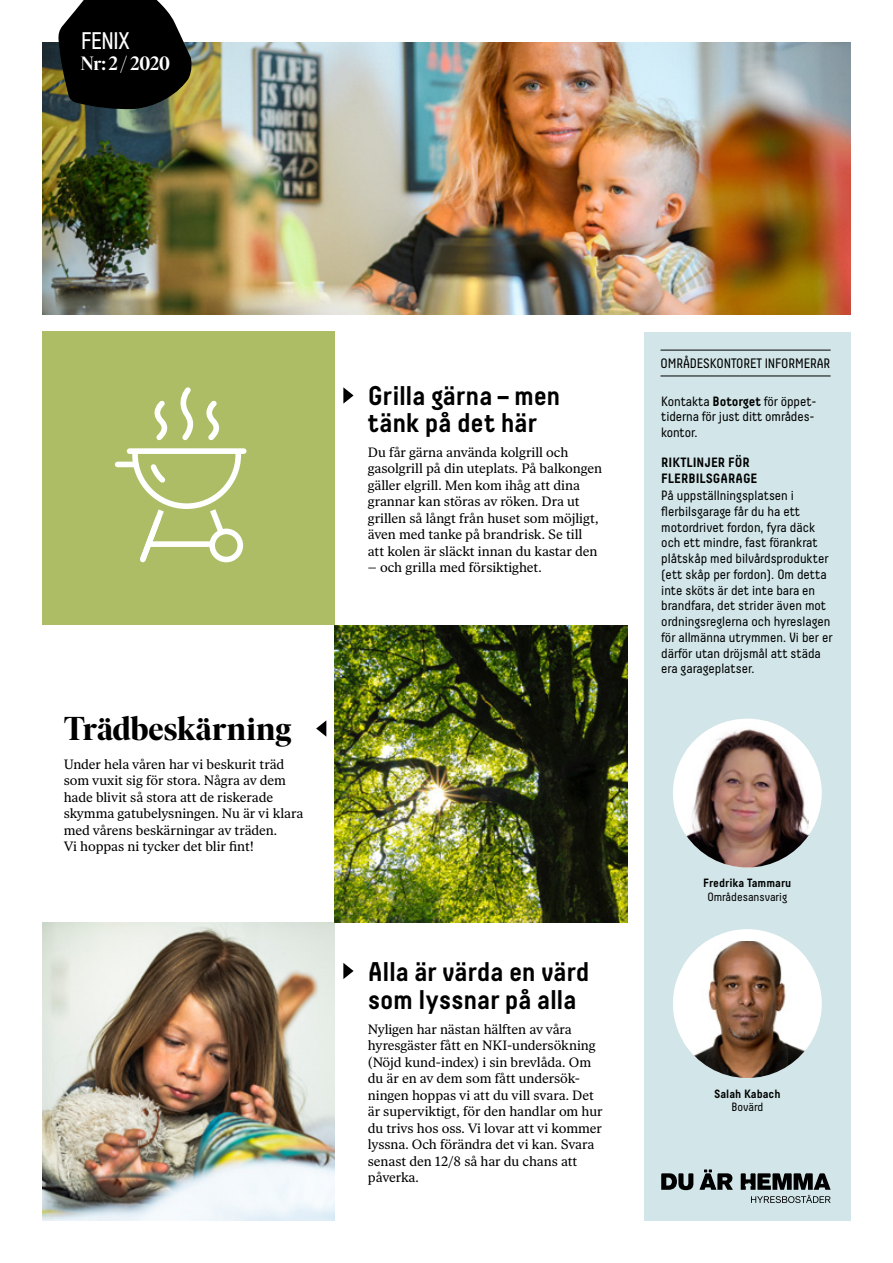
<style>
.page{position:relative;width:893px;height:1263px;background:#fff}
.page>*{position:absolute;margin:0;border:0;box-sizing:border-box;transform-origin:0 0}
.t1{font:700 33px "Ivar Display";color:#000}
.t2{font:700 27px/27px "Decima Pro";letter-spacing:-.01em;color:#000}
.t3{font:24px "Decima Pro";letter-spacing:-.04em;color:#fff}
.t4{font:600 19.2px "Ivar Display";letter-spacing:-.005em;color:#fff}
.t5{font:13.65px "Decima Pro";letter-spacing:-.005em;color:#000}
.t6{font:13.5px/16.5px "Ivar Text";letter-spacing:-.005em;color:#000}
.t7{font:13.5px/15.8px "Decima Pro";color:#000}
.t8{font:700 13.5px/15.8px "Decima Pro";color:#000}
.t9{font:700 12px "Decima Pro";color:#000}
.t10{font:12px "Decima Pro";color:#000}
.s1{font-weight:700}
</style>
<div class="page">
<img style="left:43px;top:43px;width:807px;height:272px">
<img style="left:43px;top:923px;width:292px;height:297px">
<svg style="left:343px;top:963px;width:11px;height:16px"></svg>
<div style="left:644px;top:332px;width:206px;height:888px;background:#d2e6e9"></div>
<hr style="left:660px;top:350px;width:171px;height:1px;background:#000">
<hr style="left:660px;top:376px;width:171px;height:1px;background:#000">
<div style="left:673px;top:929px;width:149px;height:149px;background:#fff;border-radius:50%"></div>
<img style="left:684px;top:941px;width:123px;height:137px">
<div style="left:673px;top:719px;width:149px;height:148px;background:#fff;border-radius:50%"></div>
<img style="left:686px;top:721px;width:123px;height:146px">
<img style="left:335px;top:625px;width:292px;height:298px">
<svg style="left:316px;top:720px;width:10px;height:17px"></svg>
<svg style="left:58px;top:0;width:135px;height:110px;background:#21211d"></svg>
<svg style="left:699px;top:1169px;width:34px;height:21px"></svg>
<svg style="left:661px;top:1173px;width:32px;height:17px"></svg>
<svg style="left:741px;top:1173px;width:89px;height:30px"></svg>
<div style="left:43px;top:332px;width:292px;height:293px;background:#adbd65"></div>
<svg style="left:343px;top:387px;width:11px;height:17px"></svg>
<svg style="left:114px;top:387px;width:133px;height:176px"></svg>
<h3 class="t3" style="left:81px;top:28px;width:51px">FENIX</h3>
<h3 class="t4" style="left:81px;top:53px;width:91px">Nr: 2 / 2020</h3>
<h1 class="t1" style="left:64px;top:710px;width:229px">Trädbeskärning</h1>
<p class="t6" style="left:64px;top:756px;width:241px">Under hela våren har vi beskurit träd som vuxit sig för stora. Några av dem hade blivit så stora att de riskerade skymma gatubelysningen. Nu är vi klara med vårens beskärningar av träden.<br>Vi hoppas ni tycker det blir fint!</p>
<h2 class="t2" style="left:368px;top:381px;width:194px">Grilla gärna – men tänk på det här</h2>
<p class="t6" style="left:368px;top:444px;width:236px">Du får gärna använda kolgrill och gasolgrill på din uteplats. På balkongen gäller elgrill. Men kom ihåg att dina grannar kan störas av röken. Dra ut grillen så långt från huset som möjligt, även med tanke på brandrisk. Se till<br>att kolen är släckt innan du kastar den</p>
<p class="t6" style="left:368px;top:559px;width:176px">– och grilla med försiktighet.</p>
<p class="t5" style="left:660px;top:355px;width:171px">OMRÅDESKONTORET INFORMERAR</p>
<p class="t7" style="left:661px;top:393px;width:157px">Kontakta <span class="s1">Botorget</span> för öppet&shy;tiderna för just ditt områdes&shy;kontor.</p>
<p class="t8" style="left:661px;top:454px;width:98px">RIKTLINJER FÖR<br>FLERBILSGARAGE</p>
<p class="t7" style="left:661px;top:487px;width:173px">På uppställningsplatsen i flerbilsgarage får du ha ett motordrivet fordon, fyra däck och ett mindre, fast förankrat plåtskåp med bilvårdsprodukter (ett skåp per fordon). Om detta inte sköts är det inte bara en brandfara, det strider även mot ordningsreglerna och hyreslagen för allmänna utrymmen. Vi ber er därför utan dröjsmål att städa era garageplatser.</p>
<h2 class="t2" style="left:368px;top:958px;width:223px">Alla är värda en värd som lyssnar på alla</h2>
<p class="t6" style="left:368px;top:1020px;width:236px">Nyligen har nästan hälften av våra hyresgäster fått en NKI-undersökning (Nöjd kund-index) i sin brevlåda. Om du är en av dem som fått undersök&shy;ningen hoppas vi att du vill svara. Det är superviktigt, för den handlar om hur du trivs hos oss. Vi lovar att vi kommer lyssna. Och förändra det vi kan. Svara senast den 12/8 så har du chans att påverka.</p>
<p class="t9" style="left:703px;top:876px;width:90px">Fredrika Tammaru</p>
<p class="t10" style="left:707px;top:890px;width:81px">Områdesansvarig</p>
<p class="t9" style="left:714px;top:1086px;width:68px">Salah Kabach</p>
<p class="t10" style="left:731px;top:1100px;width:33px">Bovärd</p>
</div>
